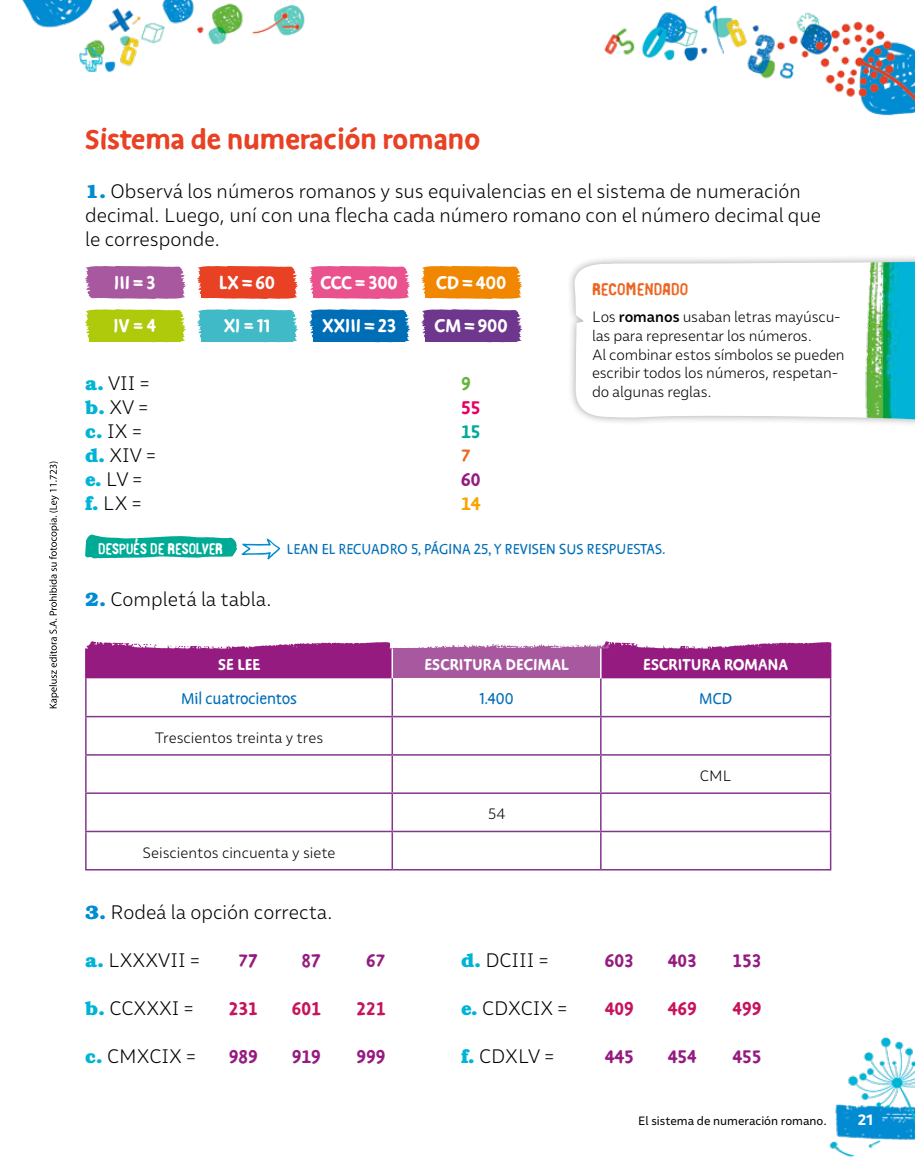
<style>
.page{position:relative;width:915px;height:1170px;background:#fff}
.page>*{position:absolute;margin:0;border:0;box-sizing:border-box;transform-origin:0 0}
.t1{font:700 31.5px "Duper";color:#e84124;scale:1.04 1}
.t2{font:700 21px "Duper";color:#fff}
.t3{font:700 21px "Duper";color:#951b81}
.t4{font:700 21px "Duper";color:#c7135d}
.t5{font:700 21px "Duper";color:#e60064}
.t6{font:700 21px "Duper";color:#00ab96}
.t7{font:700 21px "Duper";color:#f7a600}
.t8{font:700 21px "Duper";color:#64b43a}
.t9{font:700 21px "Duper";color:#ec6725}
.t10{font:300 19.5px/24px "Malva";color:#000}
.t11{font:700 18px "Duper";letter-spacing:.01em;color:#fff}
.t12{font:18px "Duper";color:#006eb7}
.t13{font:16.5px "Duper";letter-spacing:.01em;color:#006eb7}
.t14{font:16.5px "Linotype Russisch Brot Eat Text";color:#ec6725;scale:1.04 1}
.t15{font:300 15px/18.8px "Malva";letter-spacing:-.01em;color:#000}
.t16{font:15px "Linotype Russisch Brot Eat Text";color:#fff}
.t17{font:700 15px "Malva";color:#fff}
.t18{font:12px "Malva";color:#000}
.s1{font-family:"Bookman Std";font-weight:700;color:#008bd2}
.s2{font-weight:500}
.s3{font-family:"Bookman Std";font-weight:700;color:#00b4d5}
</style>
<div class="page">
<img style="left:22px;top:0;width:892px;height:116px">
<img style="left:829px;top:1037px;width:85px;height:121px">
<svg style="left:85px;top:266px;width:101px;height:33px;background:#ae65a5"></svg>
<svg style="left:197px;top:266px;width:101px;height:33px"></svg>
<div style="left:201px;top:273px;width:92px;height:25px;background:#e84124"></div>
<svg style="left:309px;top:266px;width:101px;height:33px"></svg>
<div style="left:313px;top:273px;width:92px;height:25px;background:#ea528e"></div>
<svg style="left:421px;top:266px;width:101px;height:33px"></svg>
<div style="left:425px;top:273px;width:92px;height:25px;background:#f18700"></div>
<svg style="left:85px;top:309px;width:101px;height:33px"></svg>
<div style="left:89px;top:316px;width:92px;height:25px;background:#afca0b"></div>
<svg style="left:197px;top:309px;width:101px;height:33px"></svg>
<div style="left:201px;top:316px;width:92px;height:25px;background:#40bac6"></div>
<svg style="left:309px;top:309px;width:101px;height:33px"></svg>
<div style="left:313px;top:316px;width:92px;height:25px;background:#006eb7"></div>
<svg style="left:421px;top:309px;width:101px;height:33px"></svg>
<div style="left:425px;top:316px;width:92px;height:25px;background:#6e368c"></div>
<svg style="left:85px;top:534px;width:195px;height:25px"></svg>
<svg style="left:86px;top:641px;width:745px;height:37px;background:#a64196"></svg>
<div style="left:392px;top:648px;width:208px;height:30px;background:#a8589e"></div>
<hr style="left:391px;top:648px;width:2px;height:30px;background:#fff">
<hr style="left:85px;top:678px;width:2px;height:37px;background:#82368c">
<hr style="left:391px;top:678px;width:2px;height:37px;background:#82368c">
<hr style="left:600px;top:678px;width:1px;height:37px;background:#82368c">
<hr style="left:829px;top:678px;width:2px;height:37px;background:#82368c">
<hr style="left:85px;top:715px;width:307px;height:2px;background:#82368c">
<hr style="left:85px;top:717px;width:2px;height:37px;background:#82368c">
<hr style="left:392px;top:715px;width:208px;height:2px;background:#82368c">
<hr style="left:391px;top:717px;width:2px;height:37px;background:#82368c">
<hr style="left:600px;top:715px;width:231px;height:2px;background:#82368c">
<hr style="left:600px;top:717px;width:1px;height:37px;background:#82368c">
<hr style="left:829px;top:717px;width:2px;height:37px;background:#82368c">
<hr style="left:85px;top:754px;width:307px;height:1px;background:#82368c">
<hr style="left:85px;top:755px;width:2px;height:37px;background:#82368c">
<hr style="left:392px;top:754px;width:208px;height:1px;background:#82368c">
<hr style="left:391px;top:755px;width:2px;height:37px;background:#82368c">
<hr style="left:600px;top:754px;width:231px;height:1px;background:#82368c">
<hr style="left:600px;top:755px;width:1px;height:37px;background:#82368c">
<hr style="left:829px;top:755px;width:2px;height:37px;background:#82368c">
<hr style="left:85px;top:792px;width:307px;height:1px;background:#82368c">
<hr style="left:85px;top:793px;width:2px;height:37px;background:#82368c">
<hr style="left:392px;top:792px;width:208px;height:1px;background:#82368c">
<hr style="left:391px;top:793px;width:2px;height:37px;background:#82368c">
<hr style="left:600px;top:792px;width:231px;height:1px;background:#82368c">
<hr style="left:600px;top:793px;width:1px;height:37px;background:#82368c">
<hr style="left:829px;top:793px;width:2px;height:37px;background:#82368c">
<hr style="left:85px;top:830px;width:307px;height:2px;background:#82368c">
<hr style="left:85px;top:832px;width:2px;height:37px;background:#82368c">
<hr style="left:392px;top:830px;width:208px;height:2px;background:#82368c">
<hr style="left:391px;top:832px;width:2px;height:37px;background:#82368c">
<hr style="left:600px;top:830px;width:231px;height:2px;background:#82368c">
<hr style="left:600px;top:832px;width:1px;height:37px;background:#82368c">
<hr style="left:829px;top:832px;width:2px;height:37px;background:#82368c">
<hr style="left:85px;top:869px;width:307px;height:1px;background:#82368c">
<hr style="left:392px;top:869px;width:208px;height:1px;background:#82368c">
<hr style="left:600px;top:869px;width:231px;height:1px;background:#82368c">
<hr style="left:85px;top:648px;width:2px;height:30px;background:#951b81">
<hr style="left:600px;top:648px;width:1px;height:30px;background:#fff">
<hr style="left:829px;top:648px;width:2px;height:30px;background:#951b81">
<div style="left:566px;top:253px;width:348px;height:176px;background:#000;opacity:.35"></div>
<svg style="left:570px;top:261px;width:344px;height:160px"></svg>
<img style="left:846px;top:262px;width:68px;height:157px">
<svg style="left:49px;top:461px;width:10px;height:247px"></svg>
<h1 class="t1" style="left:85px;top:121px;width:381px">Sistema de numeración romano</h1>
<p class="t10" style="left:85px;top:179px;width:737px"><span class="s1">1.</span> Observá los números romanos y sus equivalencias en el sistema de numeración decimal. Luego, uní con una flecha cada número romano con el número decimal que le corresponde.</p>
<p class="t2" style="left:114px;top:270px;width:43px">III = 3</p>
<p class="t2" style="left:219px;top:270px;width:58px">LX = 60</p>
<p class="t2" style="left:320px;top:270px;width:79px">CCC = 300</p>
<p class="t2" style="left:436px;top:270px;width:71px">CD = 400</p>
<p class="t2" style="left:113px;top:314px;width:44px">IV = 4</p>
<p class="t2" style="left:224px;top:314px;width:48px">XI = 11</p>
<p class="t2" style="left:322px;top:314px;width:75px">XXIII = 23</p>
<p class="t2" style="left:434px;top:314px;width:75px">CM = 900</p>
<p class="t14" style="left:592px;top:278px;width:94px">RECOMENDADO</p>
<p class="t15" style="left:592px;top:307px;width:254px">Los <span class="s2">romanos</span> usaban letras mayúscu&shy;las para representar los números.<br>Al combinar estos símbolos se pueden escribir todos los números, respetan&shy;do algunas reglas.</p>
<p class="t10" style="left:85px;top:371px;width:72px"><span class="s3">a.</span> VII = <span class="s3">b.</span> XV = <span class="s3">c.</span> IX = <span class="s3">d.</span> XIV = <span class="s3">e.</span> LV = <span class="s3">f.</span> LX =</p>
<p class="t8" style="left:461px;top:371px;width:11px">9</p>
<p class="t5" style="left:461px;top:396px;width:21px">55</p>
<p class="t6" style="left:461px;top:420px;width:21px">15</p>
<p class="t9" style="left:461px;top:444px;width:11px">7</p>
<p class="t3" style="left:461px;top:468px;width:21px">60</p>
<p class="t7" style="left:461px;top:492px;width:21px">14</p>
<p class="t16" style="left:98px;top:538px;width:126px">DESPUÉS DE RESOLVER</p>
<p class="t13" style="left:287px;top:539px;width:380px">LEAN EL RECUADRO 5, PÁGINA 25, Y REVISEN SUS RESPUESTAS.</p>
<p class="t10" style="left:85px;top:587px;width:188px"><span class="s1">2.</span> Completá la tabla.</p>
<p class="t11" style="left:218px;top:654px;width:43px">SE LEE</p>
<p class="t11" style="left:424px;top:654px;width:145px">ESCRITURA DECIMAL</p>
<p class="t11" style="left:643px;top:654px;width:146px">ESCRITURA ROMANA</p>
<p class="t12" style="left:181px;top:689px;width:117px">Mil cuatrocientos</p>
<p class="t12" style="left:479px;top:689px;width:36px">1.400</p>
<p class="t12" style="left:699px;top:689px;width:34px">MCD</p>
<p class="t15" style="left:155px;top:728px;width:170px">Trescientos treinta y tres</p>
<p class="t15" style="left:699px;top:766px;width:33px">CML</p>
<p class="t15" style="left:487px;top:804px;width:19px">54</p>
<p class="t15" style="left:142px;top:842px;width:194px">Seiscientos cincuenta y siete</p>
<p class="t10" style="left:85px;top:899px;width:249px"><span class="s1">3.</span> Rodeá la opción correcta.</p>
<p class="t10" style="left:85px;top:947px;width:116px"><span class="s3">a.</span> LXXXVII =</p>
<p class="t3" style="left:238px;top:947px;width:21px">77</p>
<p class="t3" style="left:301px;top:947px;width:21px">87</p>
<p class="t3" style="left:366px;top:947px;width:21px">67</p>
<p class="t10" style="left:85px;top:995px;width:110px"><span class="s3">b.</span> CCXXXI =</p>
<p class="t4" style="left:229px;top:995px;width:30px">231</p>
<p class="t4" style="left:292px;top:995px;width:27px">601</p>
<p class="t4" style="left:356px;top:995px;width:27px">221</p>
<p class="t10" style="left:85px;top:1043px;width:112px"><span class="s3">c.</span> CMXCIX =</p>
<p class="t3" style="left:229px;top:1043px;width:30px">989</p>
<p class="t3" style="left:292px;top:1043px;width:30px">919</p>
<p class="t3" style="left:356px;top:1043px;width:30px">999</p>
<p class="t10" style="left:461px;top:947px;width:89px"><span class="s3">d.</span> DCIII =</p>
<p class="t3" style="left:604px;top:947px;width:30px">603</p>
<p class="t3" style="left:667px;top:947px;width:30px">403</p>
<p class="t3" style="left:732px;top:947px;width:30px">153</p>
<p class="t10" style="left:461px;top:995px;width:108px"><span class="s3">e.</span> CDXCIX =</p>
<p class="t4" style="left:604px;top:995px;width:30px">409</p>
<p class="t4" style="left:667px;top:995px;width:30px">469</p>
<p class="t4" style="left:732px;top:995px;width:30px">499</p>
<p class="t10" style="left:461px;top:1043px;width:94px"><span class="s3">f.</span> CDXLV =</p>
<p class="t3" style="left:604px;top:1043px;width:30px">445</p>
<p class="t3" style="left:667px;top:1043px;width:30px">454</p>
<p class="t3" style="left:732px;top:1043px;width:30px">455</p>
<p class="t18" style="left:638px;top:1113px;width:190px">El sistema de numeración romano.</p>
<p class="t17" style="left:857px;top:1110px;width:17px">21</p>
</div>
